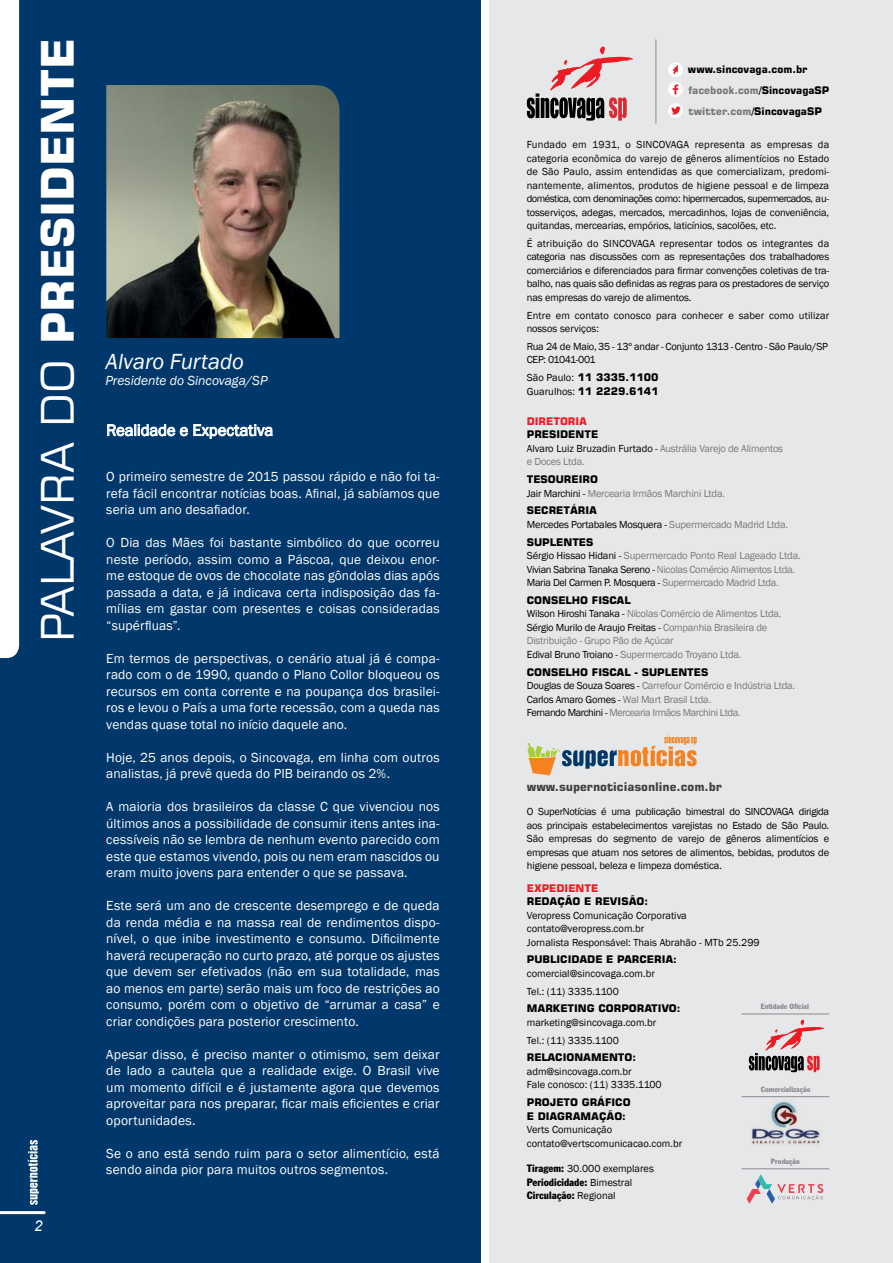
<style>
.page{position:relative;width:893px;height:1263px;background:#fff}
.page>*{position:absolute;margin:0;border:0;box-sizing:border-box;transform-origin:0 0}
.t1{font:700 45px "Square 721 BT";color:#fff}
.t2{font:italic 22.5px "Franklin Gothic";color:#fff}
.t3{font:16.5px "Franklin Gothic";color:#fff}
.t4{font:italic 15px "Arial";color:#fff}
.t5{font:13.5px/16.5px "Franklin Gothic";letter-spacing:.01em;color:#fff;text-align:justify}
.t6{font:italic 13.5px "Franklin Gothic";color:#fff}
.t7{font:700 12px "Square 721 BT";color:#404042}
.t8{font:10.5px/13.5px "Franklin Gothic";letter-spacing:-.01em;color:#000}
.t9{font:10.5px/13.5px "Franklin Gothic";letter-spacing:-.02em;color:#76787a}
.t10{font:700 10.5px/13.5px "Square 721 BT";color:#000}
.t11{font:10.5px/13.5px "Franklin Gothic";letter-spacing:.01em;color:#000}
.t12{font:condensed 10.5px/13.5px "Franklin Gothic BT";color:#000}
.t13{font:700 10.5px "Square 721 BT";color:#ed1c24}
.t14{font:condensed 7.5px "Franklin Gothic BT";color:#898b8e}
.s1{font-weight:400}
.s2{color:#76787a}
.s3{font-family:"Franklin Gothic";font-weight:400}
.s4{color:#000}
.s5{font-family:"Franklin Gothic BT";font-stretch:condensed}
.s6{font-family:"Franklin Gothic";font-stretch:normal}
</style>
<div class="page">
<div style="left:0;top:0;width:480px;height:1263px;background:#00386b"></div>
<div style="left:0;top:0;width:19px;height:658px;background:#fff"></div>
<svg style="left:28px;top:1140px;width:11px;height:65px"></svg>
<hr style="left:0;top:1211px;width:44px;height:3px;background:#fff">
<div style="left:489px;top:0;width:404px;height:1263px;background:#e6e7e8"></div>
<svg style="left:527px;top:46px;width:106px;height:75px"></svg>
<svg style="left:527px;top:735px;width:170px;height:40px"></svg>
<div style="left:668px;top:82px;width:15px;height:15px;background:#fff;border-radius:50%"></div>
<svg style="left:673px;top:84px;width:5px;height:10px"></svg>
<div style="left:668px;top:103px;width:15px;height:15px;background:#fff;border-radius:50%"></div>
<svg style="left:671px;top:106px;width:10px;height:9px"></svg>
<hr style="left:656px;top:39px;width:1px;height:85px;background:#898b8e">
<div style="left:668px;top:63px;width:15px;height:14px;background:#fff;border-radius:50%"></div>
<svg style="left:672px;top:65px;width:6px;height:9px"></svg>
<svg style="left:749px;top:1020px;width:75px;height:52px"></svg>
<hr style="left:742px;top:1168px;width:87px;height:1px;background:#898b8e">
<hr style="left:742px;top:1014px;width:87px;height:1px;background:#898b8e">
<hr style="left:742px;top:1096px;width:87px;height:1px;background:#898b8e">
<svg style="left:107px;top:424px;width:166px;height:15px"></svg>
<img style="left:749px;top:1099px;width:72px;height:46px">
<img style="left:106px;top:85px;width:233px;height:253px">
<svg style="left:747px;top:1174px;width:76px;height:29px"></svg>
<h1 class="t1" style="left:30px;top:642px;width:606px;rotate:-90deg"><span class="s1">PALAVRA DO</span> PRESIDENTE</h1>
<p class="t4" style="left:34px;top:1216px;width:10px">2</p>
<h2 class="t2" style="left:105px;top:347px;width:140px">Alvaro Furtado</h2>
<p class="t6" style="left:105px;top:372px;width:164px">Presidente do Sincovaga/SP</p>
<p class="t3" style="left:106px;top:420px;width:168px">Realidade e Expectativa</p>
<p class="t5" style="left:106px;top:469px;width:335px">O primeiro semestre de 2015 passou rápido e não foi ta&shy;refa fácil encontrar notícias boas. Afinal, já sabíamos que seria um ano desafiador.</p>
<p class="t5" style="left:106px;top:535px;width:335px">O Dia das Mães foi bastante simbólico do que ocorreu neste período, assim como a Páscoa, que deixou enor&shy;me estoque de ovos de chocolate nas gôndolas dias após passada a data, e já indicava certa indisposição das fa&shy;mílias em gastar com presentes e coisas consideradas “supérfluas”.</p>
<p class="t5" style="left:106px;top:650px;width:335px">Em termos de perspectivas, o cenário atual já é compa&shy;rado com o de 1990, quando o Plano Collor bloqueou os recursos em conta corrente e na poupança dos brasilei&shy;ros e levou o País a uma forte recessão, com a queda nas vendas quase total no início daquele ano.</p>
<p class="t5" style="left:106px;top:749px;width:335px">Hoje, 25 anos depois, o Sincovaga, em linha com outros analistas, já prevê queda do PIB beirando os 2%.</p>
<p class="t5" style="left:106px;top:799px;width:335px">A maioria dos brasileiros da classe C que vivenciou nos últimos anos a possibilidade de consumir itens antes ina&shy;cessíveis não se lembra de nenhum evento parecido com este que estamos vivendo, pois ou nem eram nascidos ou eram muito jovens para entender o que se passava.</p>
<p class="t5" style="left:106px;top:898px;width:335px">Este será um ano de crescente desemprego e de queda da renda média e na massa real de rendimentos dispo&shy;nível, o que inibe investimento e consumo. Dificilmente haverá recuperação no curto prazo, até porque os ajustes que devem ser efetivados (não em sua totalidade, mas ao menos em parte) serão mais um foco de restrições ao consumo, porém com o objetivo de “arrumar a casa” e criar condições para posterior crescimento.</p>
<p class="t5" style="left:106px;top:1046px;width:335px">Apesar disso, é preciso manter o otimismo, sem deixar de lado a cautela que a realidade exige. O Brasil vive um momento difícil e é justamente agora que devemos aproveitar para nos preparar, ficar mais eficientes e criar oportunidades.</p>
<p class="t5" style="left:106px;top:1145px;width:335px">Se o ano está sendo ruim para o setor alimentício, está sendo ainda pior para muitos outros segmentos.</p>
<p class="t10" style="left:688px;top:63px;width:121px">www.sincovaga.com.br</p>
<p class="t10" style="left:688px;top:80px;width:143px;line-height:20.5px"><span class="s2">facebook.com</span>/SincovagaSP <span class="s2">twitter.com</span>/SincovagaSP</p>
<p class="t8" style="left:527px;top:138px;width:304px;text-align:justify">Fundado em 1931, o SINCOVAGA representa as empresas da categoria econômica do varejo de gêneros alimentícios no Estado de São Paulo, assim entendidas as que comercializam, predomi&shy;nantemente, alimentos, produtos de higiene pessoal e de limpeza doméstica, com denominações como: hipermercados, supermercados, au&shy;tosserviços, adegas, mercados, mercadinhos, lojas de conveniência, quitandas, mercearias, empórios, laticínios, sacolões, etc.</p>
<p class="t8" style="left:527px;top:237px;width:304px;text-align:justify">É atribuição do SINCOVAGA representar todos os integrantes da categoria nas discussões com as representações dos trabalhadores comerciários e diferenciados para firmar convenções coletivas de tra&shy;balho, nas quais são definidas as regras para os prestadores de serviço nas empresas do varejo de alimentos.</p>
<p class="t11" style="left:527px;top:309px;width:304px">Entre em contato conosco para conhecer e saber como utilizar nossos serviços:</p>
<p class="t8" style="left:527px;top:340px;width:303px">Rua 24 de Maio, 35 - 13º andar - Conjunto 1313 - Centro - São Paulo/SP<br>CEP: 01041-001</p>
<p class="t10" style="left:527px;top:370px;width:133px"><span class="s3">São Paulo:</span> 11 3335.1100<br><span class="s3">Guarulhos:</span> 11 2229.6141</p>
<p class="t13" style="left:527px;top:415px;width:62px">DIRETORIA</p>
<p class="t10" style="left:527px;top:428px;width:73px">PRESIDENTE</p>
<p class="t9" style="left:527px;top:442px;width:258px"><span class="s4">Alvaro Luiz Bruzadin Furtado -</span> Austrália Varejo de Alimentos e Doces Ltda.</p>
<p class="t10" style="left:527px;top:472px;width:73px">TESOUREIRO</p>
<p class="t9" style="left:527px;top:487px;width:200px"><span class="s4">Jair Marchini -</span> Mercearia Irmãos Marchini Ltda.</p>
<p class="t10" style="left:527px;top:504px;width:72px">SECRETÁRIA</p>
<p class="t8" style="left:527px;top:518px;width:263px">Mercedes Portabales Mosquera - <span class="s2">Supermercado Madrid Ltda.</span></p>
<p class="t10" style="left:527px;top:535px;width:68px">SUPLENTES</p>
<p class="t9" style="left:527px;top:549px;width:276px"><span class="s4">Sérgio Hissao Hidani -</span> Supermercado Ponto Real Lageado Ltda.<br><span class="s4">Vivian Sabrina Tanaka Sereno -</span> Nicolas Comércio Alimentos Ltda.<br><span class="s4">Maria Del Carmen P. Mosquera -</span> Supermercado Madrid Ltda.</p>
<p class="t10" style="left:527px;top:593px;width:106px">CONSELHO FISCAL</p>
<p class="t9" style="left:527px;top:607px;width:256px"><span class="s4">Wilson Hiroshi Tanaka -</span> Nícolas Comércio de Alimentos Ltda.<br><span class="s4">Sérgio Murilo de Araujo Freitas -</span> Companhia Brasileira de Distribuição - Grupo Pão de Açúcar<br><span class="s4">Edival Bruno Troiano -</span> Supermercado Troyano Ltda.</p>
<p class="t10" style="left:527px;top:665px;width:183px">CONSELHO FISCAL - SUPLENTES</p>
<p class="t9" style="left:527px;top:679px;width:270px"><span class="s4">Douglas de Souza Soares -</span> Carrefour Comércio e Indústria Ltda.<br><span class="s4">Carlos Amaro Gomes -</span> Wal Mart Brasil Ltda.<br><span class="s4">Fernando Marchini -</span> Mercearia Irmãos Marchini Ltda.</p>
<p class="t7" style="left:527px;top:779px;width:197px">www.supernoticiasonline.com.br</p>
<p class="t8" style="left:527px;top:805px;width:304px;text-align:justify">O SuperNotícias é uma publicação bimestral do SINCOVAGA dirigida aos principais estabelecimentos varejistas no Estado de São Paulo.<br>São empresas do segmento de varejo de gêneros alimentícios e empresas que atuam nos setores de alimentos, bebidas, produtos de higiene pessoal, beleza e limpeza doméstica.</p>
<p class="t13" style="left:527px;top:881px;width:73px">EXPEDIENTE</p>
<p class="t10" style="left:527px;top:894px;width:123px">REDAÇÃO E REVISÃO:</p>
<p class="t8" style="left:527px;top:908px;width:234px">Veropress Comunicação Corporativa contato@veropress.com.br<br>Jornalista Responsável: Thais Abrahão - MTb 25.299</p>
<p class="t10" style="left:527px;top:953px;width:152px">PUBLICIDADE E PARCERIA:</p>
<p class="t8" style="left:527px;top:965px;width:130px;line-height:17.7px">comercial@sincovaga.com.br<br>Tel.: (11) 3335.1100</p>
<p class="t10" style="left:527px;top:1002px;width:155px">MARKETING CORPORATIVO:</p>
<p class="t8" style="left:527px;top:1014px;width:131px;line-height:17.7px">marketing@sincovaga.com.br<br>Tel.: (11) 3335.1100</p>
<p class="t10" style="left:527px;top:1051px;width:111px">RELACIONAMENTO:</p>
<p class="t8" style="left:527px;top:1065px;width:136px">adm@sincovaga.com.br<br>Fale conosco: (11) 3335.1100</p>
<p class="t10" style="left:527px;top:1095px;width:105px">PROJETO GRÁFICO<br>E DIAGRAMAÇÃO:</p>
<p class="t8" style="left:527px;top:1123px;width:157px">Verts Comunicação contato@vertscomunicacao.com.br</p>
<p class="t8" style="left:527px;top:1162px;width:129px"><span class="s5">Tiragem:</span> 30.000 exemplares</p>
<p class="t12" style="left:527px;top:1175px;width:107px">Periodicidade: <span class="s6">Bimestral<br></span>Circulação: <span class="s6">Regional</span></p>
<p class="t14" style="left:761px;top:1002px;width:50px">Entidade Oficial</p>
<p class="t14" style="left:761px;top:1084px;width:51px">Comercialização</p>
<p class="t14" style="left:771px;top:1157px;width:30px">Produção</p>
</div>
